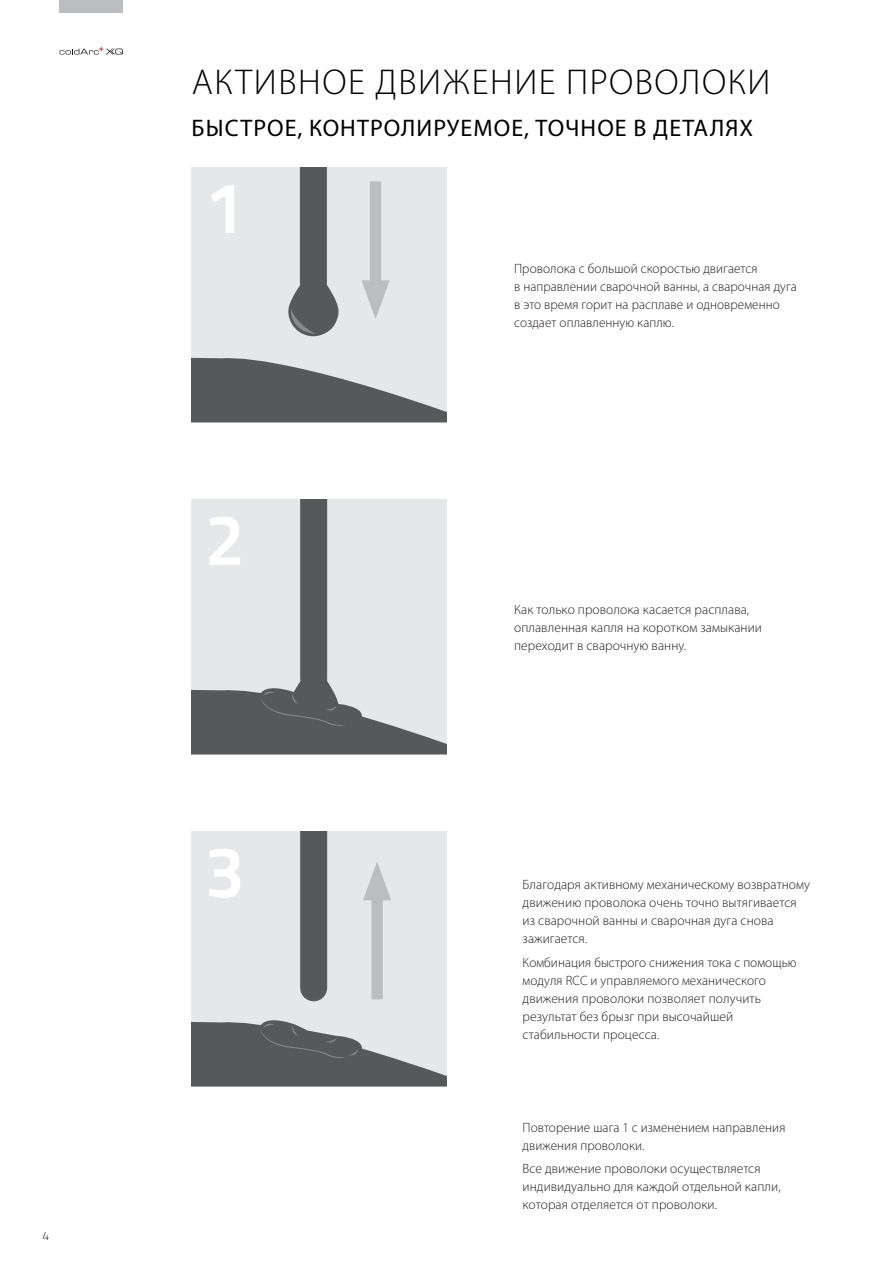
<style>
.page{position:relative;width:893px;height:1263px;background:#fff}
.page>*{position:absolute;margin:0;border:0;box-sizing:border-box;transform-origin:0 0}
._1_AA___Light___Link{font:700 72px "Titillium Text";color:#fff}
._1_AA___Light___Link-2{font:300 36px "Myriad Pro";letter-spacing:.045em;color:#000001}
._1_AA___Regular___Li{font:24px "Myriad Pro";letter-spacing:.045em;color:#000001}
.Produktdetail_Auflis{font:300 13.5px/18px "Myriad Pro";letter-spacing:.005em;color:#231f20}
.t1{font:300 12px "Titillium Text";color:#231f20}
</style>
<div class="page">
<div style="left:60px;top:0;width:63px;height:13px;background:#bcbdc0"></div>
<div style="left:191px;top:831px;width:255px;height:255px;background:#e6e7e9"></div>
<div style="left:300px;top:831px;width:27px;height:157px;background:#57585a"></div>
<svg style="left:191px;top:945px;width:255px;height:141px"></svg>
<div style="left:371px;top:884px;width:12px;height:115px;background:#bcbdc0"></div>
<svg style="left:363px;top:862px;width:28px;height:38px"></svg>
<div style="left:191px;top:167px;width:255px;height:255px;background:#e6e7e9"></div>
<div style="left:370px;top:181px;width:11px;height:116px;background:#bcbdc0"></div>
<div style="left:300px;top:167px;width:27px;height:115px;background:#57585a"></div>
<svg style="left:191px;top:267px;width:255px;height:155px"></svg>
<div style="left:191px;top:499px;width:255px;height:255px;background:#e6e7e9"></div>
<div style="left:300px;top:499px;width:27px;height:180px;background:#57585a"></div>
<svg style="left:191px;top:613px;width:255px;height:141px"></svg>
<svg style="left:60px;top:47px;width:63px;height:8px"></svg>
<p class="t1" style="left:43px;top:1227px;width:8px">4</p>
<p class="_1_AA___Light___Link-2" style="left:192px;top:62px;width:580px">АКТИВНОЕ ДВИЖЕНИЕ ПРОВОЛОКИ</p>
<p class="_1_AA___Regular___Li" style="left:192px;top:115px;width:563px">БЫСТРОЕ, КОНТРОЛИРУЕМОЕ, ТОЧНОЕ В ДЕТАЛЯХ</p>
<p class="_1_AA___Light___Link" style="left:205px;top:153px;width:42px">1</p>
<p class="_1_AA___Light___Link" style="left:205px;top:485px;width:42px">2</p>
<p class="_1_AA___Light___Link" style="left:205px;top:817px;width:42px">3</p>
<p class="Produktdetail_Auflis" style="left:514px;top:260px;width:284px">Проволока с большой скоростью двигается<br>в направлении сварочной ванны, а сварочная дуга в это время горит на расплаве и одновременно создает оплавленную каплю.</p>
<p class="Produktdetail_Auflis" style="left:514px;top:601px;width:249px">Как только проволока касается расплава, оплавленная капля на коротком замыкании переходит в сварочную ванну.</p>
<p class="Produktdetail_Auflis" style="left:523px;top:876px;width:289px">Благодаря активному механическому возвратному движению проволока очень точно вытягивается из сварочной ванны и сварочная дуга снова зажигается.</p>
<p class="Produktdetail_Auflis" style="left:523px;top:953px;width:276px">Комбинация быстрого снижения тока с помощью модуля RCC и управляемого механического движения проволоки позволяет получить результат без брызг при высочайшей стабильности процесса.</p>
<p class="Produktdetail_Auflis" style="left:523px;top:1118px;width:264px">Повторение шага 1 с изменением направления движения проволоки.</p>
<p class="Produktdetail_Auflis" style="left:523px;top:1160px;width:260px">Все движение проволоки осуществляется индивидуально для каждой отдельной капли, которая отделяется от проволоки.</p>
</div>
